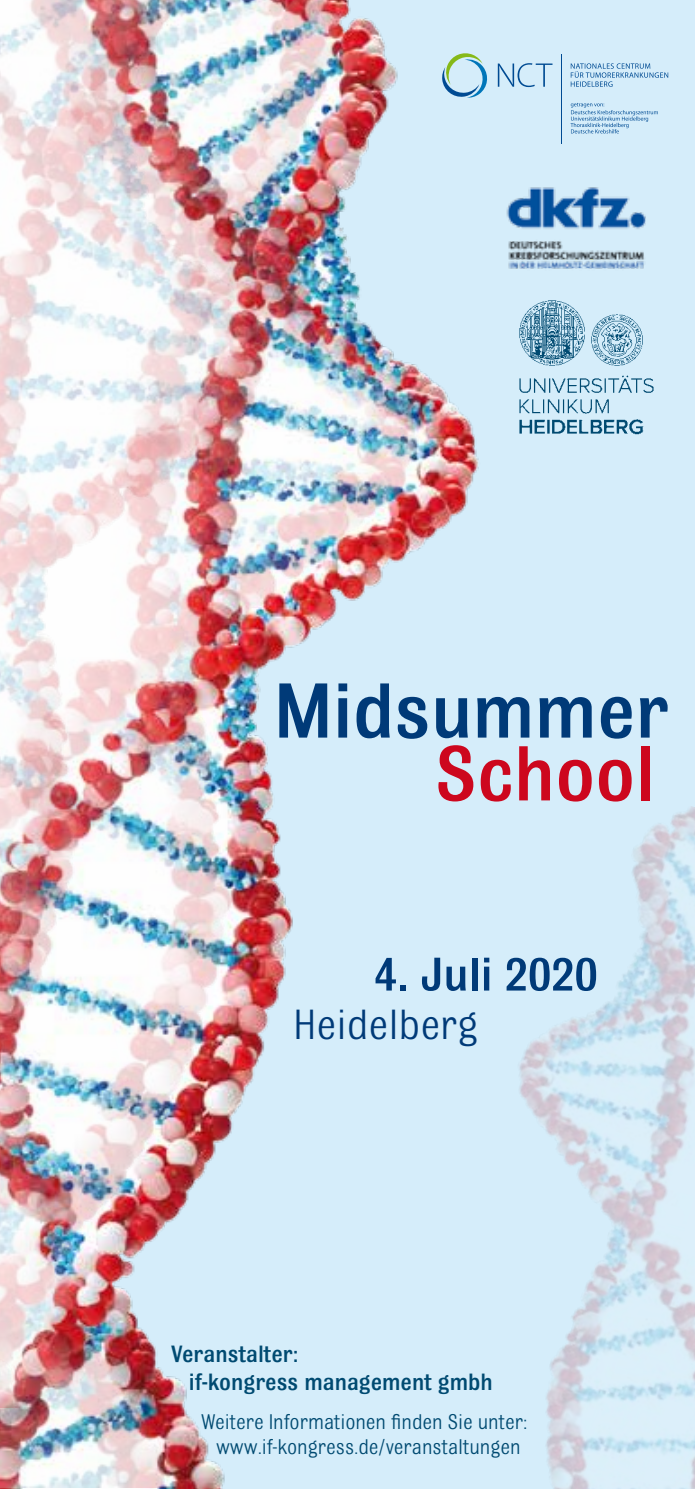
<style>
.page{position:relative;width:695px;height:1489px;background:#fff}
.page>*{position:absolute;margin:0;border:0;box-sizing:border-box;transform-origin:0 0}
.t1{font:500 82.5px "Bulldog";color:#003a78}
.t2{font:500 82.5px "Bulldog";color:#cd071e}
.t3{font:500 50px "Bulldog";color:#003a78}
.t4{font:44.75px "Bulldog";color:#003a78}
.t5{font:500 25px/27.5px "Bulldog";color:#004a71}
.t6{font:22.5px/25px "Bulldog";letter-spacing:-.005em;color:#004a71;text-align:center}
</style>
<div class="page">
<div style="left:0;top:0;width:694px;height:1488px;background:#d5edfa"></div>
<img style="left:0;top:0;width:656px;height:1487px">
<img style="left:0;top:0;width:506px;height:1407px">
<img style="left:250px;top:742px;width:444px;height:746px">
<svg style="left:497px;top:63px;width:55px;height:24px"></svg>
<svg style="left:442px;top:53px;width:47px;height:45px;background:#acd1d9"></svg>
<hr style="left:561px;top:54px;width:1px;height:89px;background:#004b93">
<svg style="left:570px;top:103px;width:88px;height:30px;background:#b8d7ec"></svg>
<svg style="left:570px;top:63px;width:98px;height:24px;background:#b3d3e9"></svg>
<img style="left:501px;top:169px;width:156px;height:109px">
<img style="left:511px;top:292px;width:150px;height:150px">
<h1 class="t1" style="left:274px;top:669px;width:396px">Midsummer</h1>
<h1 class="t2" style="left:435px;top:731px;width:221px">School</h1>
<h2 class="t3" style="left:374px;top:948px;width:225px">4. Juli 2020</h2>
<h3 class="t4" style="left:293px;top:1001px;width:186px">Heidelberg</h3>
<p class="t5" style="left:189px;top:1340px;width:305px;text-indent:-18px">Veranstalter:<br>if-kongress management gmbh</p>
<p class="t6" style="left:201px;top:1408px;width:327px">Weitere Informationen finden Sie unter: www.if-kongress.de/veranstaltungen</p>
</div>
